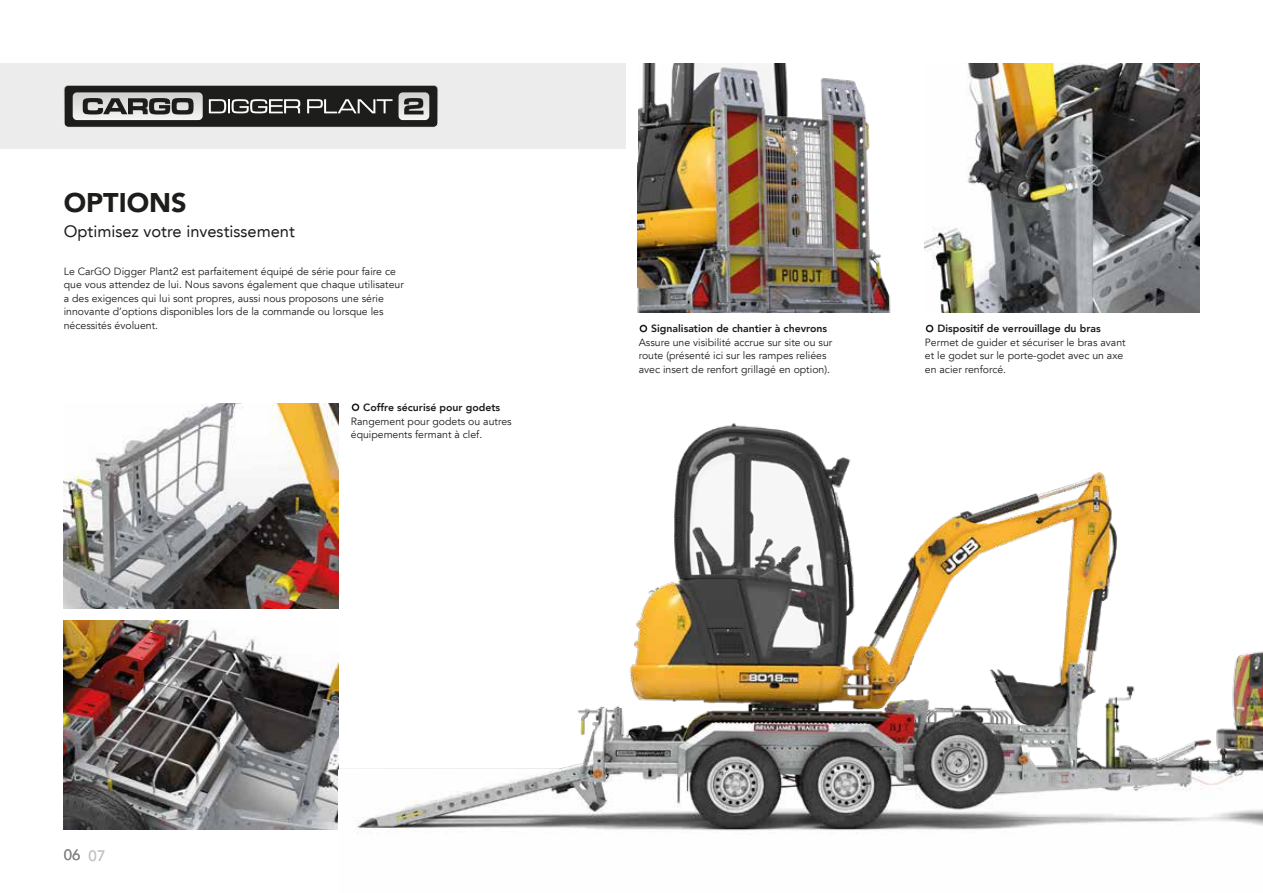
<style>
.page{position:relative;width:1263px;height:893px;background:#fff}
.page>*{position:absolute;margin:0;border:0;box-sizing:border-box;transform-origin:0 0}
.t1{font:900 27px "Avenir LT";color:#1d1d1b}
.t2{font:16.5px "Avenir LT";color:#1d1d1b}
.t3{font:15px "Avenir LT";color:#878787}
.t4{font:10.5px/13.5px "Avenir LT";color:#1d1d1b}
.t5{font:800 10.5px "Avenir LT";color:#1d1d1b}
.s1{color:#c6c6c6}
</style>
<div class="page">
<img style="left:638px;top:64px;width:253px;height:249px">
<img style="left:925px;top:64px;width:274px;height:249px">
<img style="left:64px;top:403px;width:274px;height:205px">
<img style="left:64px;top:621px;width:274px;height:208px">
<img style="left:338px;top:404px;width:925px;height:430px">
<div style="left:0;top:64px;width:625px;height:85px;background:#ececec"></div>
<svg style="left:64px;top:85px;width:374px;height:42px;background:#555553"></svg>
<svg style="left:352px;top:403px;width:7px;height:8px"></svg>
<svg style="left:640px;top:325px;width:7px;height:7px"></svg>
<svg style="left:926px;top:325px;width:7px;height:7px"></svg>
<h1 class="t1" style="left:64px;top:186px;width:124px">OPTIONS</h1>
<h2 class="t2" style="left:64px;top:222px;width:233px">Optimisez votre investissement</h2>
<p class="t4" style="left:64px;top:265px;width:342px">Le CarGO Digger Plant2 est parfaitement équipé de série pour faire ce que vous attendez de lui. Nous savons également que chaque utilisateur a des exigences qui lui sont propres, aussi nous proposons une série innovante d’options disponibles lors de la commande ou lorsque les nécessités évoluent.</p>
<p class="t5" style="left:363px;top:401px;width:138px">Coffre sécurisé pour godets</p>
<p class="t4" style="left:351px;top:415px;width:162px">Rangement pour godets ou autres équipements fermant à clef.</p>
<p class="t5" style="left:651px;top:322px;width:177px">Signalisation de chantier à chevrons</p>
<p class="t4" style="left:639px;top:336px;width:195px">Assure une visibilité accrue sur site ou sur route (présenté ici sur les rampes reliées avec insert de renfort grillagé en option).</p>
<p class="t5" style="left:937px;top:322px;width:165px">Dispositif de verrouillage du bras</p>
<p class="t4" style="left:925px;top:336px;width:202px">Permet de guider et sécuriser le bras avant et le godet sur le porte-godet avec un axe en acier renforcé.</p>
<h3 class="t3" style="left:64px;top:846px;width:43px">06 <span class="s1">07</span></h3>
</div>
